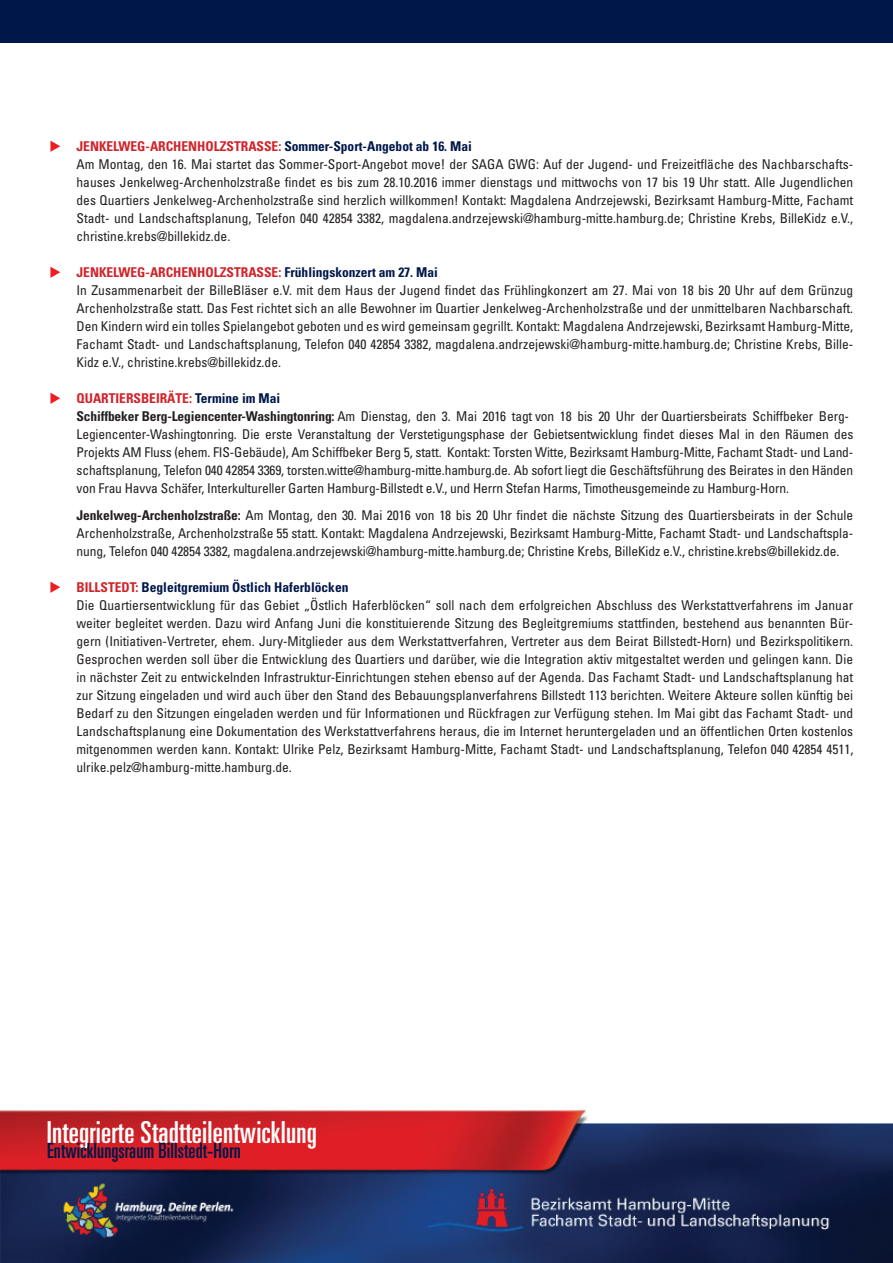
<style>
.page{position:relative;width:893px;height:1263px;background:#fff}
.page>*{position:absolute;margin:0;border:0;box-sizing:border-box;transform-origin:0 0}
.t1{font:ultra-condensed 30.3px "Univers";letter-spacing:.01em;color:#fff}
.t2{font:ultra-condensed 21px "Univers";letter-spacing:.005em;color:#00174a}
.t3{font:condensed 13.5px/18px "Univers";color:#231f20}
.s1{font-weight:700;color:#d1232a}
.s2{font-weight:700;color:#00174a}
.s3{font-weight:700}
</style>
<div class="page">
<div style="left:0;top:0;width:893px;height:43px;background:#00174a"></div>
<img style="left:0;top:1107px;width:893px;height:156px">
<p class="t3" style="left:77px;top:137px;width:778px"><span class="s1">JENKELWEG-ARCHENHOLZSTRASSE:</span> <span class="s2">Sommer-Sport-Angebot ab 16. Mai<br></span>Am Montag, den 16. Mai startet das Sommer-Sport-Angebot move! der SAGA GWG: Auf der Jugend- und Freizeitfläche des Nachbarschafts&shy;hauses Jenkelweg-Archenholzstraße findet es bis zum 28.10.2016 immer dienstags und mittwochs von 17 bis 19 Uhr statt. Alle Jugendlichen des Quartiers Jenkelweg-Archenholzstraße sind herzlich willkommen! Kontakt: Magdalena Andrzejewski, Bezirksamt Hamburg-Mitte, Fachamt Stadt- und Landschaftsplanung, Telefon 040 42854 3382, magdalena.andrzejewski@hamburg-mitte.hamburg.de; Christine Krebs, BilleKidz e.V., christine.krebs@billekidz.de.</p>
<p class="t3" style="left:77px;top:263px;width:778px"><span class="s1">JENKELWEG-ARCHENHOLZSTRASSE:</span> <span class="s2">Frühlingskonzert am 27. Mai<br></span>In Zusammenarbeit der BilleBläser e.V. mit dem Haus der Jugend findet das Frühlingkonzert am 27. Mai von 18 bis 20 Uhr auf dem Grünzug Archenholzstraße statt. Das Fest richtet sich an alle Bewohner im Quartier Jenkelweg-Archenholzstraße und der unmittelbaren Nachbarschaft.<br>Den Kindern wird ein tolles Spielangebot geboten und es wird gemeinsam gegrillt. Kontakt: Magdalena Andrzejewski, Bezirksamt Hamburg-Mitte, Fachamt Stadt- und Landschaftsplanung, Telefon 040 42854 3382, magdalena.andrzejewski@hamburg-mitte.hamburg.de; Christine Krebs, Bille-Kidz e.V., christine.krebs@billekidz.de.</p>
<p class="t3" style="left:77px;top:389px;width:778px"><span class="s1">QUARTIERSBEIRÄTE:</span> <span class="s2">Termine im Mai<br></span><span class="s3">Schiffbeker Berg-Legiencenter-Washingtonring:</span> Am Dienstag, den 3. Mai 2016 tagt von 18 bis 20 Uhr der Quartiersbeirats Schiffbeker Berg-Legiencenter-Washingtonring. Die erste Veranstaltung der Verstetigungsphase der Gebietsentwicklung findet dieses Mal in den Räumen des Projekts AM Fluss (ehem. FIS-Gebäude), Am Schiffbeker Berg 5, statt. Kontakt: Torsten Witte, Bezirksamt Hamburg-Mitte, Fachamt Stadt- und Land&shy;schaftsplanung, Telefon 040 42854 3369, torsten.witte@hamburg-mitte.hamburg.de. Ab sofort liegt die Geschäftsführung des Beirates in den Händen von Frau Havva Schäfer, Interkultureller Garten Hamburg-Billstedt e.V., und Herrn Stefan Harms, Timotheusgemeinde zu Hamburg-Horn.</p>
<p class="t3" style="left:77px;top:506px;width:778px;text-align:justify"><span class="s3">Jenkelweg-Archenholzstraße:</span> Am Montag, den 30. Mai 2016 von 18 bis 20 Uhr findet die nächste Sitzung des Quartiersbeirats in der Schule Archenholzstraße, Archenholzstraße 55 statt. Kontakt: Magdalena Andrzejewski, Bezirksamt Hamburg-Mitte, Fachamt Stadt- und Landschaftspla&shy;nung, Telefon 040 42854 3382, magdalena.andrzejewski@hamburg-mitte.hamburg.de; Christine Krebs, BilleKidz e.V., christine.krebs@billekidz.de.</p>
<p class="t3" style="left:77px;top:578px;width:778px"><span class="s1">BILLSTEDT:</span> <span class="s2">Begleitgremium Östlich Haferblöcken<br></span>Die Quartiersentwicklung für das Gebiet „Östlich Haferblöcken“ soll nach dem erfolgreichen Abschluss des Werkstattverfahrens im Januar weiter begleitet werden. Dazu wird Anfang Juni die konstituierende Sitzung des Begleitgremiums stattfinden, bestehend aus benannten Bür&shy;gern (Initiativen-Vertreter, ehem. Jury-Mitglieder aus dem Werkstattverfahren, Vertreter aus dem Beirat Billstedt-Horn) und Bezirkspolitikern.<br>Gesprochen werden soll über die Entwicklung des Quartiers und darüber, wie die Integration aktiv mitgestaltet werden und gelingen kann. Die in nächster Zeit zu entwickelnden Infrastruktur-Einrichtungen stehen ebenso auf der Agenda. Das Fachamt Stadt- und Landschaftsplanung hat zur Sitzung eingeladen und wird auch über den Stand des Bebauungsplanverfahrens Billstedt 113 berichten. Weitere Akteure sollen künftig bei Bedarf zu den Sitzungen eingeladen werden und für Informationen und Rückfragen zur Verfügung stehen. Im Mai gibt das Fachamt Stadt- und Landschaftsplanung eine Dokumentation des Werkstattverfahrens heraus, die im Internet heruntergeladen und an öffentlichen Orten kostenlos mitgenommen werden kann. Kontakt: Ulrike Pelz, Bezirksamt Hamburg-Mitte, Fachamt Stadt- und Landschaftsplanung, Telefon 040 42854 4511, ulrike.pelz@hamburg-mitte.hamburg.de.</p>
<h1 class="t1" style="left:47px;top:1115px;width:272px">Integrierte Stadtteilentwicklung</h1>
<h2 class="t2" style="left:47px;top:1138px;width:195px">Entwicklungsraum Billstedt-Horn</h2>
</div>
